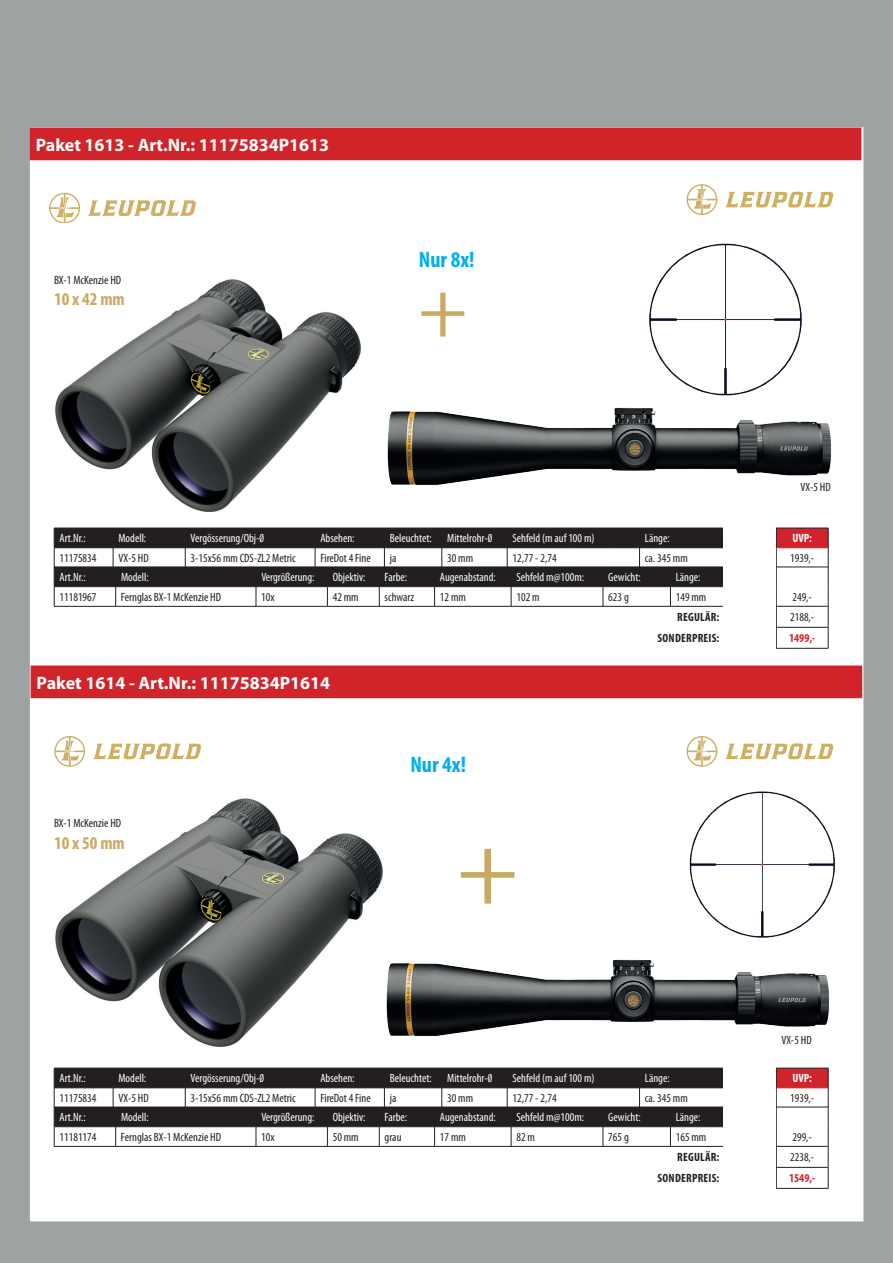
<style>
.page{position:relative;width:893px;height:1263px;background:#fff}
.page>*{position:absolute;margin:0;border:0;box-sizing:border-box;transform-origin:0 0}
.t1{font:112.5px "Minion Pro";color:#c8a961}
.t2{font:90px "Minion Pro";color:#c8a961}
.t3{font:700 condensed 22.5px "Myriad Pro";color:#00aeef}
.t4{font:700 18px "Myriad Pro";color:#fff}
.t5{font:700 condensed 18px "Myriad Pro";color:#c8a961}
.t6{font:condensed 12px "Myriad Pro";color:#fff}
.t7{font:condensed 12px "Myriad Pro";color:#231f20}
.t8{font:700 condensed 12px "Myriad Pro";letter-spacing:.02em;color:#231f20}
.t9{font:700 condensed 12px "Myriad Pro";color:#d1232a}
.t10{font:700 condensed 12px "Myriad Pro";color:#fff}
</style>
<div class="page">
<img style="left:0;top:0;width:893px;height:1263px">
<img style="left:383px;top:404px;width:452px;height:85px">
<img style="left:618px;top:238px;width:209px;height:164px">
<div style="left:30px;top:128px;width:831px;height:32px;background:#d1232a"></div>
<svg style="left:725px;top:192px;width:108px;height:15px"></svg>
<svg style="left:686px;top:183px;width:32px;height:31px"></svg>
<img style="left:54px;top:279px;width:308px;height:234px">
<svg style="left:88px;top:200px;width:108px;height:16px"></svg>
<svg style="left:49px;top:192px;width:32px;height:31px"></svg>
<svg style="left:54px;top:528px;width:775px;height:120px"></svg>
<hr style="left:776px;top:648px;width:52px;height:1px;background:#231f20">
<img style="left:383px;top:956px;width:450px;height:85px">
<img style="left:659px;top:787px;width:201px;height:156px">
<div style="left:31px;top:665px;width:831px;height:33px;background:#d1232a"></div>
<svg style="left:725px;top:743px;width:108px;height:16px"></svg>
<svg style="left:686px;top:735px;width:32px;height:31px"></svg>
<svg style="left:54px;top:1068px;width:775px;height:120px"></svg>
<hr style="left:776px;top:1188px;width:52px;height:1px;background:#231f20">
<img style="left:54px;top:797px;width:329px;height:251px">
<svg style="left:93px;top:743px;width:108px;height:16px"></svg>
<svg style="left:54px;top:735px;width:32px;height:31px"></svg>
<div style="left:723px;top:524px;width:53px;height:126px;background:#fff"></div>
<div style="left:724px;top:1067px;width:52px;height:125px;background:#fff"></div>
<h3 class="t4" style="left:36px;top:133px;width:295px">Paket 1613 - Art.Nr.: 11175834P1613</h3>
<p class="t7" style="left:54px;top:273px;width:69px">BX-1 McKenzie HD</p>
<h3 class="t5" style="left:54px;top:288px;width:72px">10 x 42 mm</h3>
<h3 class="t3" style="left:419px;top:245px;width:57px">Nur 8x!</h3>
<h2 class="t2" style="left:417px;top:247px;width:54px">+</h2>
<p class="t7" style="left:800px;top:479px;width:32px">VX-5 HD</p>
<p class="t6" style="left:60px;top:531px;width:28px">Art.Nr.:</p>
<p class="t6" style="left:118px;top:531px;width:29px">Modell:</p>
<p class="t6" style="left:191px;top:531px;width:75px">Vergösserung/Obj-0</p>
<p class="t6" style="left:320px;top:531px;width:36px">Absehen:</p>
<p class="t6" style="left:390px;top:531px;width:43px">Beleuchtet:</p>
<p class="t6" style="left:447px;top:531px;width:47px">Mittelrohr-0</p>
<p class="t6" style="left:513px;top:531px;width:83px">Sehfeld (m auf 100 m)</p>
<p class="t6" style="left:645px;top:531px;width:26px">Länge:</p>
<p class="t10" style="left:792px;top:531px;width:21px">UVP:</p>
<p class="t7" style="left:60px;top:551px;width:38px">11175834</p>
<p class="t7" style="left:118px;top:551px;width:32px">VX-5 HD</p>
<p class="t7" style="left:191px;top:551px;width:107px">3-15x56 mm CDS-ZL2 Metric</p>
<p class="t7" style="left:320px;top:551px;width:52px">FireDot 4 Fine</p>
<p class="t7" style="left:390px;top:551px;width:8px">ja</p>
<p class="t7" style="left:447px;top:551px;width:28px">30 mm</p>
<p class="t7" style="left:513px;top:551px;width:46px">12,77 - 2,74</p>
<p class="t7" style="left:645px;top:551px;width:44px">ca. 345 mm</p>
<p class="t7" style="left:790px;top:551px;width:26px">1939,-</p>
<p class="t6" style="left:60px;top:570px;width:28px">Art.Nr.:</p>
<p class="t6" style="left:121px;top:570px;width:29px">Modell:</p>
<p class="t6" style="left:261px;top:570px;width:55px">Vergrößerung:</p>
<p class="t6" style="left:333px;top:570px;width:34px">Objektiv:</p>
<p class="t6" style="left:385px;top:570px;width:24px">Farbe:</p>
<p class="t6" style="left:440px;top:570px;width:57px">Augenabstand:</p>
<p class="t6" style="left:516px;top:570px;width:69px">Sehfeld m@100m:</p>
<p class="t6" style="left:608px;top:570px;width:34px">Gewicht:</p>
<p class="t6" style="left:676px;top:570px;width:26px">Länge:</p>
<p class="t7" style="left:60px;top:590px;width:38px">11181967</p>
<p class="t7" style="left:121px;top:590px;width:102px">Fernglas BX-1 McKenzie HD</p>
<p class="t7" style="left:261px;top:590px;width:15px">10x</p>
<p class="t7" style="left:333px;top:590px;width:28px">42 mm</p>
<p class="t7" style="left:385px;top:590px;width:31px">schwarz</p>
<p class="t7" style="left:440px;top:590px;width:28px">12 mm</p>
<p class="t7" style="left:516px;top:590px;width:25px">102 m</p>
<p class="t7" style="left:608px;top:590px;width:22px">623 g</p>
<p class="t7" style="left:676px;top:590px;width:32px">149 mm</p>
<p class="t7" style="left:792px;top:590px;width:21px">249,-</p>
<h3 class="t4" style="left:37px;top:671px;width:295px">Paket 1614 - Art.Nr.: 11175834P1614</h3>
<p class="t7" style="left:54px;top:815px;width:69px">BX-1 McKenzie HD</p>
<h3 class="t5" style="left:54px;top:832px;width:72px">10 x 50 mm</h3>
<h3 class="t3" style="left:410px;top:751px;width:57px">Nur 4x!</h3>
<h1 class="t1" style="left:455px;top:792px;width:67px">+</h1>
<p class="t8" style="left:677px;top:610px;width:44px">REGULÄR:</p>
<p class="t7" style="left:790px;top:610px;width:26px">2188,-</p>
<p class="t8" style="left:658px;top:631px;width:63px">SONDERPREIS:</p>
<p class="t9" style="left:789px;top:631px;width:28px">1499,-</p>
<p class="t7" style="left:781px;top:1033px;width:32px">VX-5 HD</p>
<p class="t6" style="left:60px;top:1071px;width:28px">Art.Nr.:</p>
<p class="t6" style="left:118px;top:1071px;width:29px">Modell:</p>
<p class="t6" style="left:191px;top:1071px;width:75px">Vergösserung/Obj-0</p>
<p class="t6" style="left:320px;top:1071px;width:36px">Absehen:</p>
<p class="t6" style="left:390px;top:1071px;width:43px">Beleuchtet:</p>
<p class="t6" style="left:447px;top:1071px;width:47px">Mittelrohr-0</p>
<p class="t6" style="left:513px;top:1071px;width:83px">Sehfeld (m auf 100 m)</p>
<p class="t6" style="left:645px;top:1071px;width:26px">Länge:</p>
<p class="t10" style="left:792px;top:1071px;width:21px">UVP:</p>
<p class="t7" style="left:60px;top:1091px;width:38px">11175834</p>
<p class="t7" style="left:118px;top:1091px;width:32px">VX-5 HD</p>
<p class="t7" style="left:191px;top:1091px;width:107px">3-15x56 mm CDS-ZL2 Metric</p>
<p class="t7" style="left:320px;top:1091px;width:52px">FireDot 4 Fine</p>
<p class="t7" style="left:390px;top:1091px;width:8px">ja</p>
<p class="t7" style="left:447px;top:1091px;width:28px">30 mm</p>
<p class="t7" style="left:513px;top:1091px;width:46px">12,77 - 2,74</p>
<p class="t7" style="left:645px;top:1091px;width:44px">ca. 345 mm</p>
<p class="t7" style="left:790px;top:1091px;width:26px">1939,-</p>
<p class="t6" style="left:60px;top:1110px;width:28px">Art.Nr.:</p>
<p class="t6" style="left:121px;top:1110px;width:29px">Modell:</p>
<p class="t6" style="left:261px;top:1110px;width:55px">Vergrößerung:</p>
<p class="t6" style="left:333px;top:1110px;width:34px">Objektiv:</p>
<p class="t6" style="left:385px;top:1110px;width:24px">Farbe:</p>
<p class="t6" style="left:440px;top:1110px;width:57px">Augenabstand:</p>
<p class="t6" style="left:516px;top:1110px;width:69px">Sehfeld m@100m:</p>
<p class="t6" style="left:608px;top:1110px;width:34px">Gewicht:</p>
<p class="t6" style="left:676px;top:1110px;width:26px">Länge:</p>
<p class="t7" style="left:60px;top:1130px;width:38px">11181174</p>
<p class="t7" style="left:121px;top:1130px;width:102px">Fernglas BX-1 McKenzie HD</p>
<p class="t7" style="left:261px;top:1130px;width:15px">10x</p>
<p class="t7" style="left:333px;top:1130px;width:28px">50 mm</p>
<p class="t7" style="left:385px;top:1130px;width:18px">grau</p>
<p class="t7" style="left:440px;top:1130px;width:28px">17 mm</p>
<p class="t7" style="left:516px;top:1130px;width:20px">82 m</p>
<p class="t7" style="left:608px;top:1130px;width:22px">765 g</p>
<p class="t7" style="left:676px;top:1130px;width:32px">165 mm</p>
<p class="t7" style="left:792px;top:1130px;width:21px">299,-</p>
<p class="t8" style="left:677px;top:1150px;width:44px">REGULÄR:</p>
<p class="t7" style="left:790px;top:1150px;width:26px">2238,-</p>
<p class="t8" style="left:658px;top:1171px;width:63px">SONDERPREIS:</p>
<p class="t9" style="left:789px;top:1171px;width:28px">1549,-</p>
</div>
